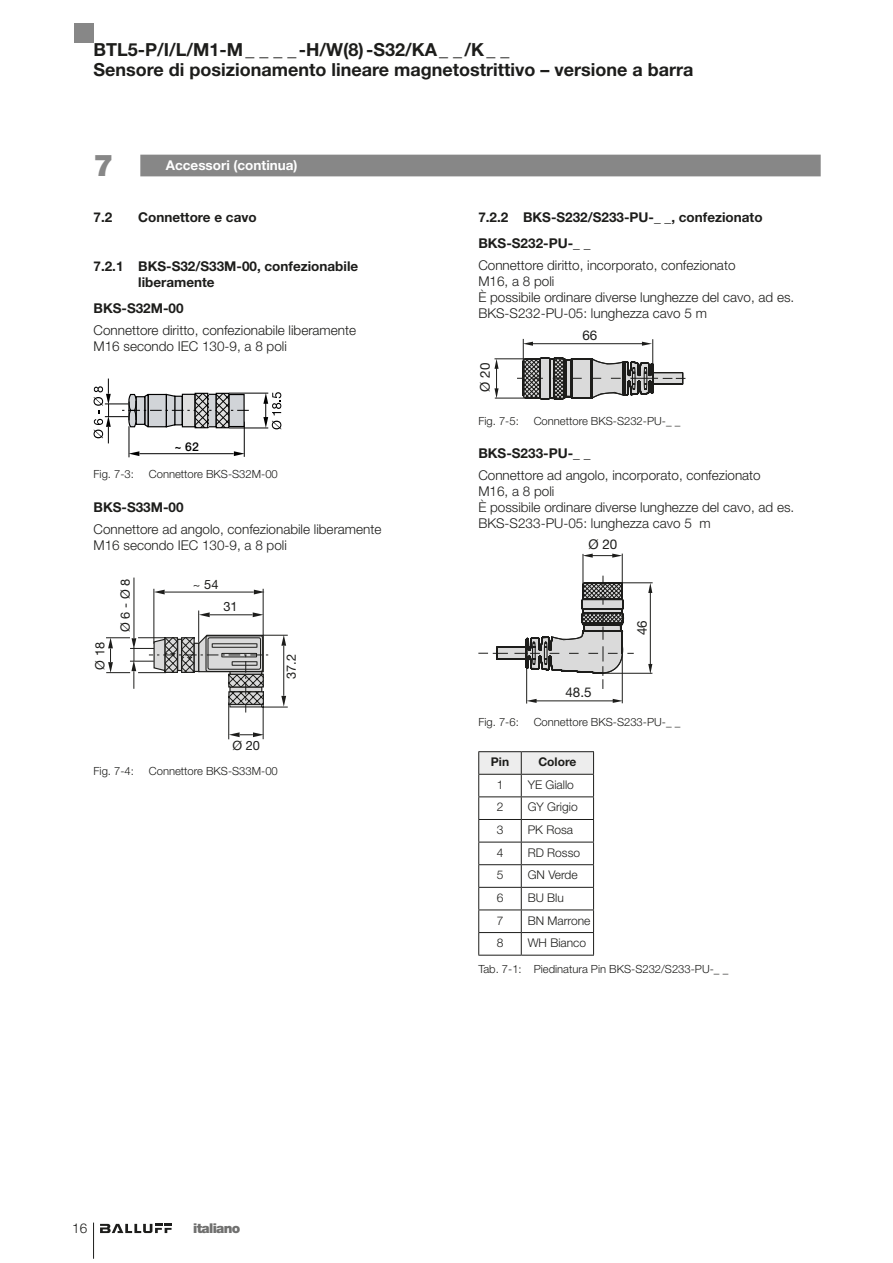
<style>
.page{position:relative;width:893px;height:1263px;background:#fff}
.page>*{position:absolute;margin:0;border:0;box-sizing:border-box;transform-origin:0 0}
.t1{font:900 30px "Helvetica Neue LT Pro";color:#878787}
.t2{font:700 18px/20.2px "Helvetica Neue LT Pro";color:#1d1d1b}
.t3{font:300 13.5px/15.9px "Helvetica Neue LT Pro";color:#1d1d1b}
.t4{font:700 13.5px/15.9px "Helvetica Neue LT Pro";color:#1d1d1b}
.t5{font:700 13.5px "Helvetica Neue LT Pro";color:#fff}
.t6{font:13.5px "Helvetica Neue";color:#1d1d1b}
.t7{font:900 13.5px "Helvetica Neue LT Pro";letter-spacing:-.05em;color:#70706f}
.t8{font:12.75px "Helvetica Neue";color:#1d1d1b}
.t9{font:500 12.15px "Helvetica Neue";color:#000}
.t10{font:300 12px "Helvetica Neue LT Pro";color:#1d1d1b}
.t11{font:700 12px "Helvetica Neue LT Pro";color:#1d1d1b}
.t12{font:300 11.25px "Helvetica Neue LT Pro";color:#1d1d1b}
</style>
<div class="page">
<div style="left:74px;top:23px;width:20px;height:20px;background:#878787"></div>
<hr style="left:93px;top:1222px;width:1px;height:37px;background:#1d1d1b">
<svg style="left:100px;top:1224px;width:72px;height:9px"></svg>
<hr style="left:244px;top:422px;width:1px;height:35px;background:#000">
<hr style="left:129px;top:426px;width:1px;height:31px;background:#000">
<hr style="left:140px;top:453px;width:94px;height:1px;background:#000">
<svg style="left:234px;top:451px;width:11px;height:5px"></svg>
<svg style="left:129px;top:451px;width:10px;height:5px"></svg>
<hr style="left:229px;top:428px;width:39px;height:1px;background:#000">
<hr style="left:229px;top:393px;width:39px;height:1px;background:#000">
<svg style="left:263px;top:392px;width:18px;height:37px"></svg>
<svg style="left:94px;top:379px;width:158px;height:64px"></svg>
<hr style="left:228px;top:702px;width:1px;height:37px;background:#1d1d1b">
<hr style="left:263px;top:702px;width:1px;height:37px;background:#1d1d1b">
<svg style="left:229px;top:732px;width:35px;height:5px"></svg>
<hr style="left:210px;top:614px;width:43px;height:1px;background:#1d1d1b">
<hr style="left:198px;top:610px;width:1px;height:33px;background:#1d1d1b">
<hr style="left:153px;top:589px;width:1px;height:55px;background:#1d1d1b">
<hr style="left:263px;top:589px;width:1px;height:46px;background:#1d1d1b">
<svg style="left:253px;top:612px;width:10px;height:5px"></svg>
<svg style="left:199px;top:612px;width:11px;height:5px"></svg>
<hr style="left:165px;top:592px;width:89px;height:1px;background:#1d1d1b">
<svg style="left:254px;top:590px;width:11px;height:4px"></svg>
<svg style="left:154px;top:590px;width:11px;height:4px"></svg>
<hr style="left:134px;top:578px;width:1px;height:60px;background:#1d1d1b">
<svg style="left:106px;top:634px;width:182px;height:78px"></svg>
<svg style="left:494px;top:360px;width:5px;height:38px"></svg>
<hr style="left:494px;top:359px;width:35px;height:1px;background:#1d1d1b">
<hr style="left:495px;top:398px;width:38px;height:1px;background:#1d1d1b">
<svg style="left:517px;top:339px;width:168px;height:60px"></svg>
<hr style="left:650px;top:592px;width:1px;height:73px;background:#1d1d1b">
<svg style="left:648px;top:583px;width:4px;height:10px"></svg>
<svg style="left:648px;top:664px;width:4px;height:9px"></svg>
<hr style="left:536px;top:701px;width:78px;height:1px;background:#1d1d1b">
<svg style="left:527px;top:699px;width:10px;height:4px"></svg>
<svg style="left:613px;top:699px;width:9px;height:4px"></svg>
<hr style="left:622px;top:650px;width:1px;height:53px;background:#1d1d1b">
<hr style="left:526px;top:665px;width:1px;height:38px;background:#1d1d1b">
<svg style="left:584px;top:554px;width:38px;height:4px"></svg>
<hr style="left:622px;top:554px;width:1px;height:34px;background:#1d1d1b">
<hr style="left:583px;top:554px;width:1px;height:38px;background:#1d1d1b">
<hr style="left:616px;top:582px;width:37px;height:1px;background:#1d1d1b">
<hr style="left:602px;top:673px;width:50px;height:1px;background:#1d1d1b">
<svg style="left:478px;top:576px;width:156px;height:113px"></svg>
<hr style="left:478px;top:751px;width:43px;height:1px;background:#1d1d1b">
<hr style="left:521px;top:751px;width:73px;height:1px;background:#1d1d1b">
<svg style="left:478px;top:752px;width:116px;height:203px"></svg>
<hr style="left:521px;top:909px;width:73px;height:1px;background:#1d1d1b">
<hr style="left:478px;top:932px;width:43px;height:1px;background:#1d1d1b">
<hr style="left:478px;top:955px;width:43px;height:1px;background:#1d1d1b">
<hr style="left:521px;top:955px;width:73px;height:1px;background:#1d1d1b">
<div style="left:140px;top:155px;width:681px;height:21px;background:#878787"></div>
<h2 class="t2" style="left:94px;top:39px;width:601px">BTL5-P/I/L/M1-M_ _ _ _-H/W(8) -S32/KA_ _/K_ _<br>Sensore di posizionamento lineare magnetostrittivo – versione a barra</h2>
<h1 class="t1" style="left:94px;top:147px;width:22px">7</h1>
<p class="t5" style="left:166px;top:157px;width:133px">Accessori (continua)</p>
<p class="t4" style="left:94px;top:209px;width:20px">7.2</p>
<p class="t4" style="left:138px;top:209px;width:120px">Connettore e cavo</p>
<p class="t4" style="left:138px;top:258px;width:222px;text-indent:-45px">7.2.1 BKS-S32/S33M-00, confezionabile liberamente</p>
<p class="t4" style="left:94px;top:300px;width:92px">BKS-S32M-00</p>
<p class="t3" style="left:94px;top:322px;width:264px">Connettore diritto, confezionabile liberamente<br>M16 secondo IEC 130-9, a 8 poli</p>
<p class="t9" style="left:175px;top:439px;width:26px">~ 62</p>
<p class="t12" style="left:149px;top:467px;width:131px">Connettore BKS-S32M-00</p>
<p class="t4" style="left:94px;top:499px;width:92px">BKS-S33M-00</p>
<p class="t3" style="left:94px;top:521px;width:289px">Connettore ad angolo, confezionabile liberamente<br>M16 secondo IEC 130-9, a 8 poli</p>
<p class="t12" style="left:94px;top:467px;width:42px">Fig. 7-3:</p>
<p class="t8" style="left:92px;top:669px;width:29px;rotate:-90deg">Ø 18</p>
<p class="t8" style="left:118px;top:632px;width:55px;rotate:-90deg">Ø 6 - Ø 8</p>
<p class="t8" style="left:193px;top:577px;width:27px">~ 54</p>
<p class="t8" style="left:223px;top:599px;width:16px">31</p>
<p class="t8" style="left:284px;top:679px;width:26px;rotate:-90deg">37.2</p>
<p class="t12" style="left:94px;top:764px;width:42px">Fig. 7-4:</p>
<p class="t8" style="left:232px;top:738px;width:29px">Ø 20</p>
<p class="t12" style="left:149px;top:764px;width:131px">Connettore BKS-S33M-00</p>
<p class="t4" style="left:478px;top:203px;width:286px;line-height:26.5px">7.2.2 BKS-S232/S233-PU-_ _, confezionato<br>BKS-S232-PU-_ _</p>
<p class="t3" style="left:478px;top:257px;width:317px">Connettore diritto, incorporato, confezionato<br>M16, a 8 poli<br>È possibile ordinare diverse lunghezze del cavo, ad es.<br>BKS‑S232-PU-05: lunghezza cavo 5 m</p>
<p class="t6" style="left:477px;top:392px;width:30px;rotate:-90deg">Ø 20</p>
<p class="t6" style="left:582px;top:327px;width:16px">66</p>
<p class="t12" style="left:534px;top:414px;width:148px">Connettore BKS-S232-PU-_ _</p>
<p class="t4" style="left:478px;top:445px;width:114px">BKS-S233-PU-_ _</p>
<p class="t3" style="left:478px;top:467px;width:317px">Connettore ad angolo, incorporato, confezionato<br>M16, a 8 poli<br>È possibile ordinare diverse lunghezze del cavo, ad es.<br>BKS‑S233-PU-05: lunghezza cavo 5 m</p>
<p class="t12" style="left:478px;top:414px;width:42px">Fig. 7-5:</p>
<p class="t6" style="left:588px;top:536px;width:30px">Ø 20</p>
<p class="t6" style="left:634px;top:635px;width:16px;rotate:-90deg">46</p>
<p class="t12" style="left:478px;top:715px;width:42px">Fig. 7-6:</p>
<p class="t6" style="left:565px;top:684px;width:28px">48.5</p>
<p class="t12" style="left:534px;top:715px;width:148px">Connettore BKS-S233-PU-_ _</p>
<p class="t11" style="left:491px;top:754px;width:20px">Pin</p>
<p class="t11" style="left:538px;top:754px;width:39px">Colore</p>
<p class="t10" style="left:497px;top:777px;width:8px">1</p>
<p class="t10" style="left:528px;top:777px;width:48px">YE Giallo</p>
<p class="t10" style="left:497px;top:800px;width:8px">2</p>
<p class="t10" style="left:528px;top:800px;width:52px">GY Grigio</p>
<p class="t10" style="left:497px;top:822px;width:8px">3</p>
<p class="t10" style="left:528px;top:822px;width:47px">PK Rosa</p>
<p class="t10" style="left:497px;top:845px;width:8px">4</p>
<p class="t10" style="left:528px;top:845px;width:54px">RD Rosso</p>
<p class="t10" style="left:497px;top:868px;width:8px">5</p>
<p class="t10" style="left:528px;top:868px;width:52px">GN Verde</p>
<p class="t10" style="left:497px;top:890px;width:8px">6</p>
<p class="t10" style="left:528px;top:890px;width:38px">BU Blu</p>
<p class="t10" style="left:497px;top:913px;width:8px">7</p>
<p class="t10" style="left:528px;top:913px;width:64px">BN Marrone</p>
<p class="t10" style="left:497px;top:935px;width:8px">8</p>
<p class="t10" style="left:528px;top:935px;width:60px">WH Bianco</p>
<p class="t12" style="left:478px;top:962px;width:251px">Tab. 7-1: Piedinatura Pin BKS-S232/S233-PU-_ _</p>
<p class="t3" style="left:72px;top:1220px;width:17px">16</p>
<p class="t7" style="left:193px;top:1220px;width:49px">italiano</p>
</div>
